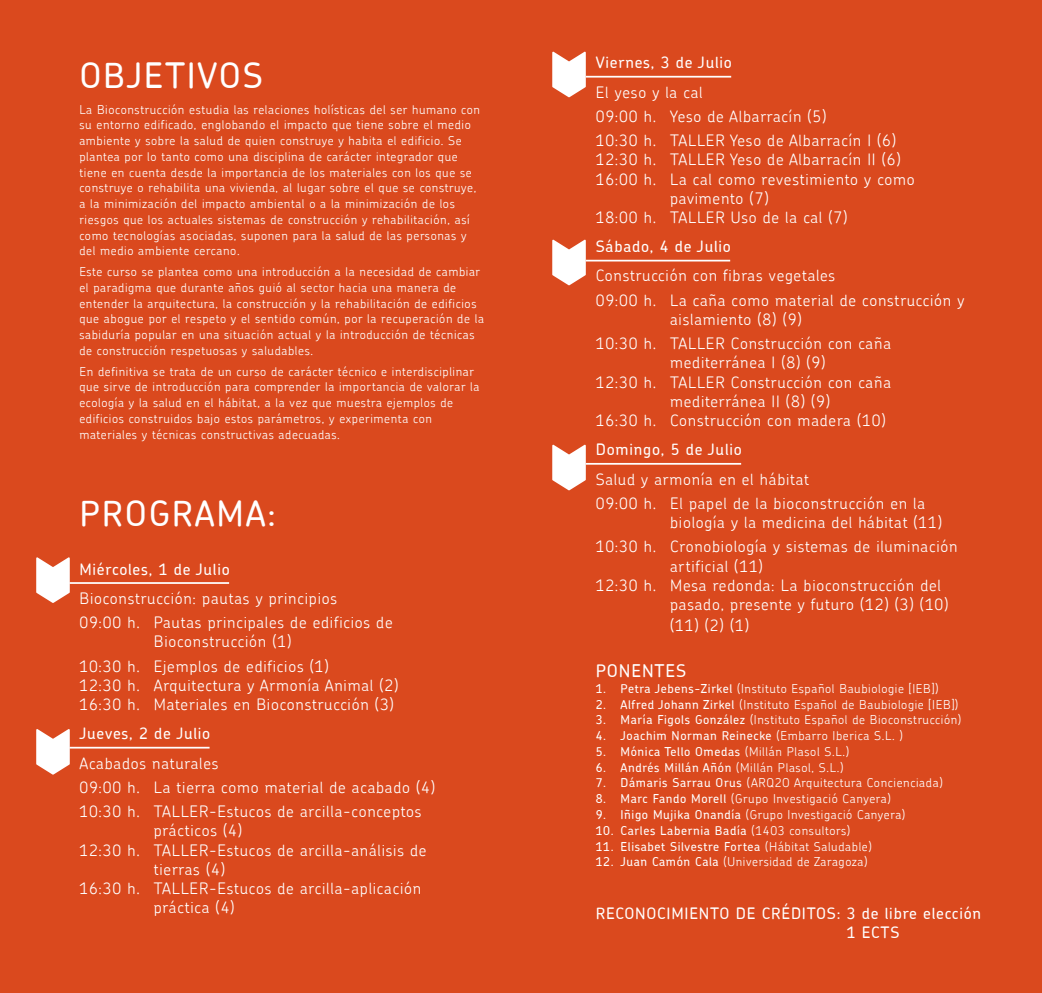
<style>
.page{position:relative;width:1042px;height:993px;background:#fff}
.page>*{position:absolute;margin:0;border:0;box-sizing:border-box;transform-origin:0 0}
.t1{font:500 35px "Chevin";letter-spacing:.05em;color:#fff}
.t2{font:500 17.5px "Chevin";letter-spacing:.05em;color:#fff}
.t3{font:300 15.75px/24.2px "Chevin";letter-spacing:.05em;color:#fff}
.t4{font:500 15.75px/19.2px "Chevin";letter-spacing:.05em;color:#fff}
.t5{font:300 12.25px/15.8px "Chevin";letter-spacing:.05em;color:#fff}
.t6{font:500 12.25px "Chevin";letter-spacing:.05em;color:#fff}
.s1{font-weight:500}
.s2{font-weight:300}
</style>
<div class="page">
<div style="left:0;top:0;width:1042px;height:992px;background:#da491e"></div>
<svg style="left:552px;top:239px;width:34px;height:46px"></svg>
<svg style="left:552px;top:444px;width:34px;height:46px"></svg>
<svg style="left:36px;top:557px;width:34px;height:45px"></svg>
<svg style="left:36px;top:729px;width:34px;height:45px"></svg>
<svg style="left:552px;top:52px;width:34px;height:45px"></svg>
<hr style="left:69px;top:582px;width:160px;height:1px;background:#fff">
<hr style="left:69px;top:746px;width:141px;height:2px;background:#fff">
<hr style="left:586px;top:76px;width:145px;height:2px;background:#fff">
<hr style="left:586px;top:260px;width:144px;height:1px;background:#fff">
<hr style="left:586px;top:463px;width:155px;height:1px;background:#fff">
<h1 class="t1" style="left:79px;top:52px;width:185px">OBJETIVOS</h1>
<p class="t5" style="left:79px;top:101px;width:402px">La Bioconstrucción estudia las relaciones holísticas del ser humano con su entorno edificado, englobando el impacto que tiene sobre el medio ambiente y sobre la salud de quien construye y habita el edificio. Se plantea por lo tanto como una disciplina de carácter integrador que tiene en cuenta desde la importancia de los materiales con los que se construye o rehabilita una vivienda, al lugar sobre el que se construye, a la minimización del impacto ambiental o a la minimización de los riesgos que los actuales sistemas de construcción y rehabilitación, así como tecnologías asociadas, suponen para la salud de las personas y del medio ambiente cercano.</p>
<p class="t5" style="left:79px;top:263px;width:406px">Este curso se plantea como una introducción a la necesidad de cambiar el paradigma que durante años guió al sector hacia una manera de entender la arquitectura, la construcción y la rehabilitación de edificios que abogue por el respeto y el sentido común, por la recuperación de la sabiduría popular en una situación actual y la introducción de técnicas de construcción respetuosas y saludables.</p>
<p class="t5" style="left:79px;top:363px;width:401px">En definitiva se trata de un curso de carácter técnico e interdisciplinar que sirve de introducción para comprender la importancia de valorar la ecología y la salud en el hábitat, a la vez que muestra ejemplos de edificios construidos bajo estos parámetros, y experimenta con materiales y técnicas constructivas adecuadas.</p>
<h1 class="t1" style="left:79px;top:490px;width:198px">PROGRAMA:</h1>
<p class="t4" style="left:79px;top:559px;width:152px">Miércoles, 1 de Julio</p>
<p class="t3" style="left:79px;top:585px;width:315px">Bioconstrucción: pautas y principios<br>09:00 h. Pautas principales de edificios de</p>
<p class="t3" style="left:79px;top:629px;width:251px;text-indent:74px">Bioconstrucción (1)<br>10:30 h. Ejemplos de edificios (1)</p>
<p class="t3" style="left:79px;top:675px;width:320px;line-height:19.2px">12:30 h. Arquitectura y Armonía Animal (2)<br>16:30 h. Materiales en Bioconstrucción (3)</p>
<p class="t4" style="left:79px;top:723px;width:132px">Jueves, 2 de Julio</p>
<p class="t3" style="left:79px;top:750px;width:357px">Acabados naturales<br>09:00 h. La tierra como material de acabado (4)<br>10:30 h. TALLER-Estucos de arcilla-conceptos</p>
<p class="t3" style="left:154px;top:818px;width:90px">prácticos (4)</p>
<p class="t3" style="left:79px;top:837px;width:349px">12:30 h. TALLER-Estucos de arcilla-análisis de</p>
<p class="t3" style="left:154px;top:856px;width:73px">tierras (4)</p>
<p class="t3" style="left:79px;top:875px;width:343px">16:30 h. TALLER-Estucos de arcilla-aplicación</p>
<p class="t3" style="left:154px;top:894px;width:82px">práctica (4)</p>
<p class="t4" style="left:596px;top:53px;width:138px">Viernes, 3 de Julio</p>
<p class="t3" style="left:596px;top:79px;width:302px">El yeso y la cal<br>09:00 h. Yeso de Albarracín (5)<br>10:30 h. TALLER Yeso de Albarracín I (6)</p>
<p class="t3" style="left:596px;top:147px;width:306px">12:30 h. TALLER Yeso de Albarracín II (6)</p>
<p class="t3" style="left:596px;top:166px;width:320px">16:00 h. La cal como revestimiento y como</p>
<p class="t3" style="left:670px;top:186px;width:100px">pavimento (7)</p>
<p class="t3" style="left:596px;top:205px;width:253px">18:00 h. TALLER Uso de la cal (7)</p>
<p class="t4" style="left:596px;top:236px;width:137px">Sábado, 4 de Julio</p>
<p class="t3" style="left:596px;top:263px;width:370px">Construcción con fibras vegetales<br>09:00 h. La caña como material de construcción y</p>
<p class="t3" style="left:596px;top:307px;width:297px;text-indent:74px">aislamiento (8) (9)<br>10:30 h. TALLER Construcción con caña</p>
<p class="t3" style="left:670px;top:350px;width:157px">mediterránea I (8) (9)</p>
<p class="t3" style="left:596px;top:369px;width:297px">12:30 h. TALLER Construcción con caña</p>
<p class="t3" style="left:670px;top:389px;width:161px">mediterránea II (8) (9)</p>
<p class="t3" style="left:596px;top:408px;width:291px">16:30 h. Construcción con madera (10)</p>
<p class="t4" style="left:596px;top:439px;width:148px">Domingo, 5 de Julio</p>
<p class="t3" style="left:596px;top:466px;width:331px">Salud y armonía en el hábitat<br>09:00 h. El papel de la bioconstrucción en la</p>
<p class="t3" style="left:596px;top:510px;width:363px;text-indent:74px">biología y la medicina del hábitat (11)<br>10:30 h. Cronobiología y sistemas de iluminación</p>
<p class="t3" style="left:670px;top:553px;width:94px">artificial (11)</p>
<p class="t3" style="left:596px;top:572px;width:347px">12:30 h. Mesa redonda: La bioconstrucción del</p>
<p class="t3" style="left:670px;top:592px;width:280px">pasado, presente y futuro (12) (3) (10)</p>
<p class="t3" style="left:670px;top:613px;width:80px">(11) (2) (1)</p>
<h2 class="t2" style="left:596px;top:659px;width:92px">PONENTES</h2>
<p class="t5" style="left:596px;top:680px;width:344px"><span class="s1">1. Petra Jebens-Zirkel</span> (Instituto Español Baubiologie [IEB])</p>
<p class="t5" style="left:596px;top:696px;width:364px"><span class="s1">2. Alfred Johann Zirkel</span> (Instituto Español de Baubiologie [IEB])</p>
<p class="t5" style="left:596px;top:711px;width:367px"><span class="s1">3. María Figols González</span> (Instituto Español de Bioconstrucción)</p>
<p class="t6" style="left:596px;top:727px;width:309px">4. Joachim Norman Reinecke <span class="s2">(Embarro Iberica S.L. )</span></p>
<p class="t6" style="left:596px;top:743px;width:255px">5. Mónica Tello Omedas <span class="s2">(Millán Plasol S.L.)</span></p>
<p class="t5" style="left:596px;top:759px;width:249px"><span class="s1">6. Andrés Millán Añón</span> (Millán Plasol, S.L.)</p>
<p class="t5" style="left:596px;top:774px;width:348px"><span class="s1">7. Dámaris Sarrau Orus</span> (ARQ2O Arquitectura Concienciada)</p>
<p class="t5" style="left:596px;top:790px;width:296px"><span class="s1">8. Marc Fando Morell</span> (Grupo Investigació Canyera)</p>
<p class="t5" style="left:596px;top:806px;width:311px"><span class="s1">9. Iñigo Mujika Onandía</span> (Grupo Investigació Canyera)</p>
<p class="t6" style="left:596px;top:822px;width:256px">10. Carles Labernia Badía <span class="s2">(1403 consultors)</span></p>
<p class="t6" style="left:596px;top:837px;width:277px">11. Elisabet Silvestre Fortea <span class="s2">(Hábitat Saludable)</span></p>
<p class="t5" style="left:596px;top:853px;width:273px"><span class="s1">12. Juan Camón Cala</span> (Universidad de Zaragoza)</p>
<p class="t4" style="left:847px;top:902px;width:136px;text-indent:-251px">RECONOCIMIENTO DE CRÉDITOS: 3 de libre elección<br>1 ECTS</p>
</div>
